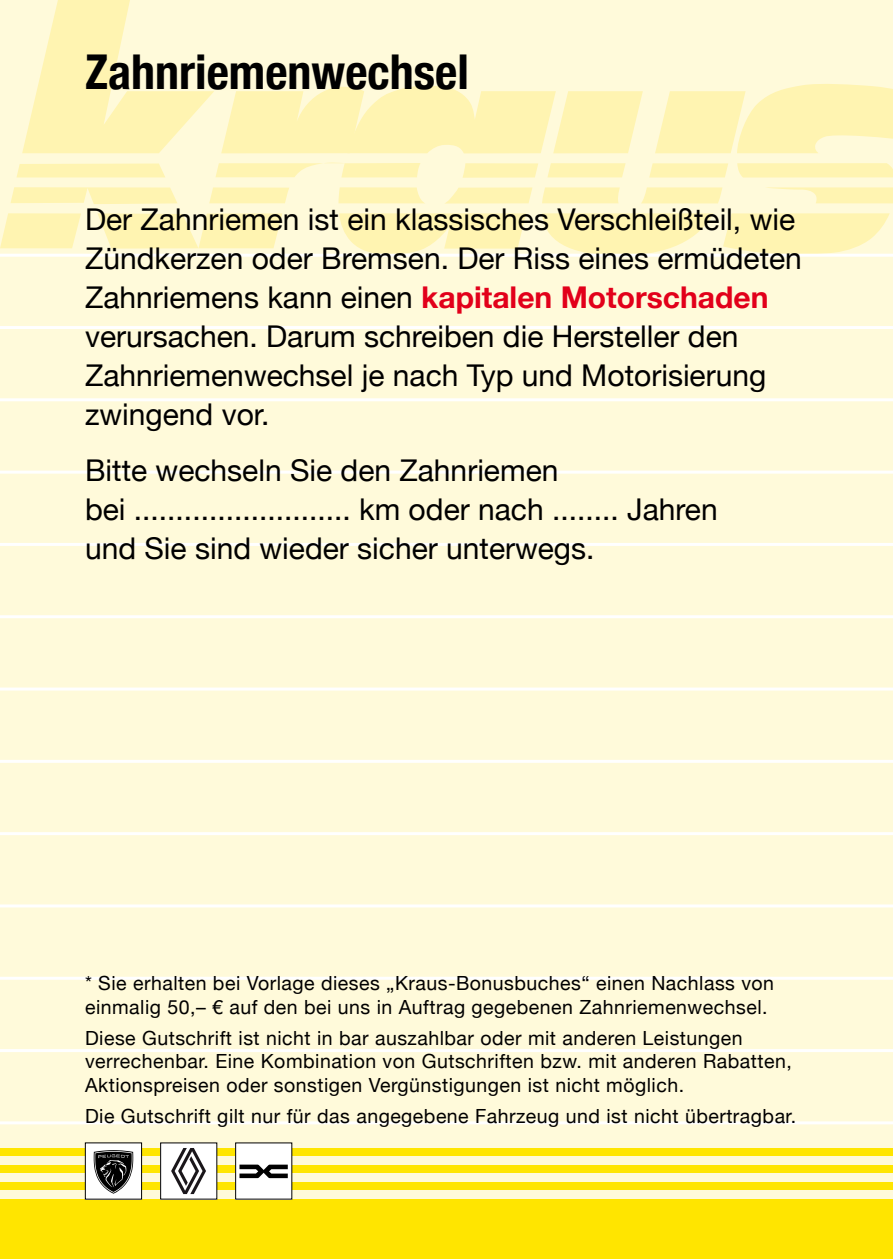
<style>
.page{position:relative;width:893px;height:1259px;background:#fffada}
.page>*{position:absolute;margin:0;border:0;box-sizing:border-box;transform-origin:0 0}
.t1{font:700 condensed 48px "Helvetica Neue";color:#000}
.t2{font:30px/39px "Helvetica Neue";color:#000}
.t3{font:19.5px/23.4px "Helvetica Neue";letter-spacing:.025em;color:#000}
.s1{font-weight:700;color:#e2001a}
</style>
<div class="page">
<div style="left:0;top:1199px;width:893px;height:60px;background:#ffe500"></div>
<div style="left:0;top:1182px;width:893px;height:8px;background:#ffe500"></div>
<div style="left:0;top:1165px;width:893px;height:8px;background:#ffe500"></div>
<div style="left:0;top:1148px;width:893px;height:8px;background:#ffe500"></div>
<svg style="left:11px;top:187px;width:166px;height:17px"></svg>
<svg style="left:0;top:213px;width:81px;height:35px"></svg>
<svg style="left:22px;top:0;width:192px;height:153px"></svg>
<svg style="left:209px;top:187px;width:80px;height:16px"></svg>
<svg style="left:98px;top:213px;width:184px;height:36px"></svg>
<svg style="left:17px;top:163px;width:148px;height:14px"></svg>
<svg style="left:339px;top:213px;width:187px;height:41px"></svg>
<svg style="left:446px;top:187px;width:86px;height:16px"></svg>
<svg style="left:338px;top:187px;width:86px;height:16px"></svg>
<svg style="left:463px;top:163px;width:75px;height:15px"></svg>
<svg style="left:215px;top:162px;width:205px;height:15px"></svg>
<svg style="left:767px;top:187px;width:126px;height:16px"></svg>
<div style="left:737px;top:163px;width:156px;height:14px;background:#fff4b1"></div>
<svg style="left:723px;top:213px;width:167px;height:41px"></svg>
<svg style="left:221px;top:85px;width:422px;height:68px"></svg>
<svg style="left:547px;top:163px;width:79px;height:14px"></svg>
<svg style="left:542px;top:187px;width:78px;height:16px"></svg>
<svg style="left:641px;top:187px;width:81px;height:16px"></svg>
<svg style="left:649px;top:163px;width:79px;height:14px"></svg>
<svg style="left:655px;top:84px;width:238px;height:70px"></svg>
<svg style="left:542px;top:213px;width:171px;height:41px"></svg>
<hr style="left:0;top:1121px;width:893px;height:3px;background:#fff">
<hr style="left:0;top:1049px;width:893px;height:3px;background:#fff">
<hr style="left:0;top:976px;width:893px;height:3px;background:#fff">
<hr style="left:0;top:904px;width:893px;height:3px;background:#fff">
<hr style="left:0;top:832px;width:893px;height:3px;background:#fff">
<hr style="left:0;top:760px;width:893px;height:3px;background:#fff">
<hr style="left:0;top:687px;width:893px;height:3px;background:#fff">
<hr style="left:0;top:615px;width:893px;height:3px;background:#fff">
<hr style="left:0;top:543px;width:893px;height:3px;background:#fff">
<hr style="left:0;top:470px;width:893px;height:3px;background:#fff">
<hr style="left:0;top:398px;width:893px;height:3px;background:#fff">
<hr style="left:0;top:326px;width:893px;height:3px;background:#fff">
<hr style="left:0;top:254px;width:893px;height:3px;background:#fff">
<div style="left:161px;top:1143px;width:56px;height:56px;background:#fff"></div>
<svg style="left:171px;top:1148px;width:35px;height:46px"></svg>
<div style="left:236px;top:1143px;width:56px;height:56px;background:#fff"></div>
<div style="left:85px;top:1143px;width:57px;height:56px;background:#fff"></div>
<svg style="left:94px;top:1150px;width:39px;height:43px"></svg>
<div style="left:85px;top:1142px;width:57px;height:57px;border:1px solid #000"></div>
<svg style="left:239px;top:1164px;width:49px;height:14px"></svg>
<h1 class="t1" style="left:85px;top:32px;width:385px">Zahnriemenwechsel</h1>
<p class="t2" style="left:85px;top:202px;width:718px">Der Zahnriemen ist ein klassisches Verschleißteil, wie Zündkerzen oder Bremsen. Der Riss eines ermüdeten Zahnriemens kann einen <span class="s1">kapitalen Motorschaden </span>verursachen. Darum schreiben die Hersteller den Zahnriemenwechsel je nach Typ und Motorisierung zwingend vor.</p>
<h2 class="t2" style="left:85px;top:452px;width:634px">Bitte wechseln Sie den Zahnriemen<br>bei .......................... km oder nach ........ Jahren und Sie sind wieder sicher unterwegs.</h2>
<p class="t3" style="left:85px;top:972px;width:691px">* Sie erhalten bei Vorlage dieses „Kraus-Bonusbuches“ einen Nachlass von einmalig 50,– € auf den bei uns in Auftrag gegebenen Zahnriemenwechsel.</p>
<p class="t3" style="left:85px;top:1027px;width:708px">Diese Gutschrift ist nicht in bar auszahlbar oder mit anderen Leistungen verrechenbar. Eine Kombination von Gutschriften bzw. mit anderen Rabatten,<br>Aktionspreisen oder sonstigen Vergünstigungen ist nicht möglich.</p>
<p class="t3" style="left:85px;top:1105px;width:713px">Die Gutschrift gilt nur für das angegebene Fahrzeug und ist nicht übertragbar.</p>
</div>
